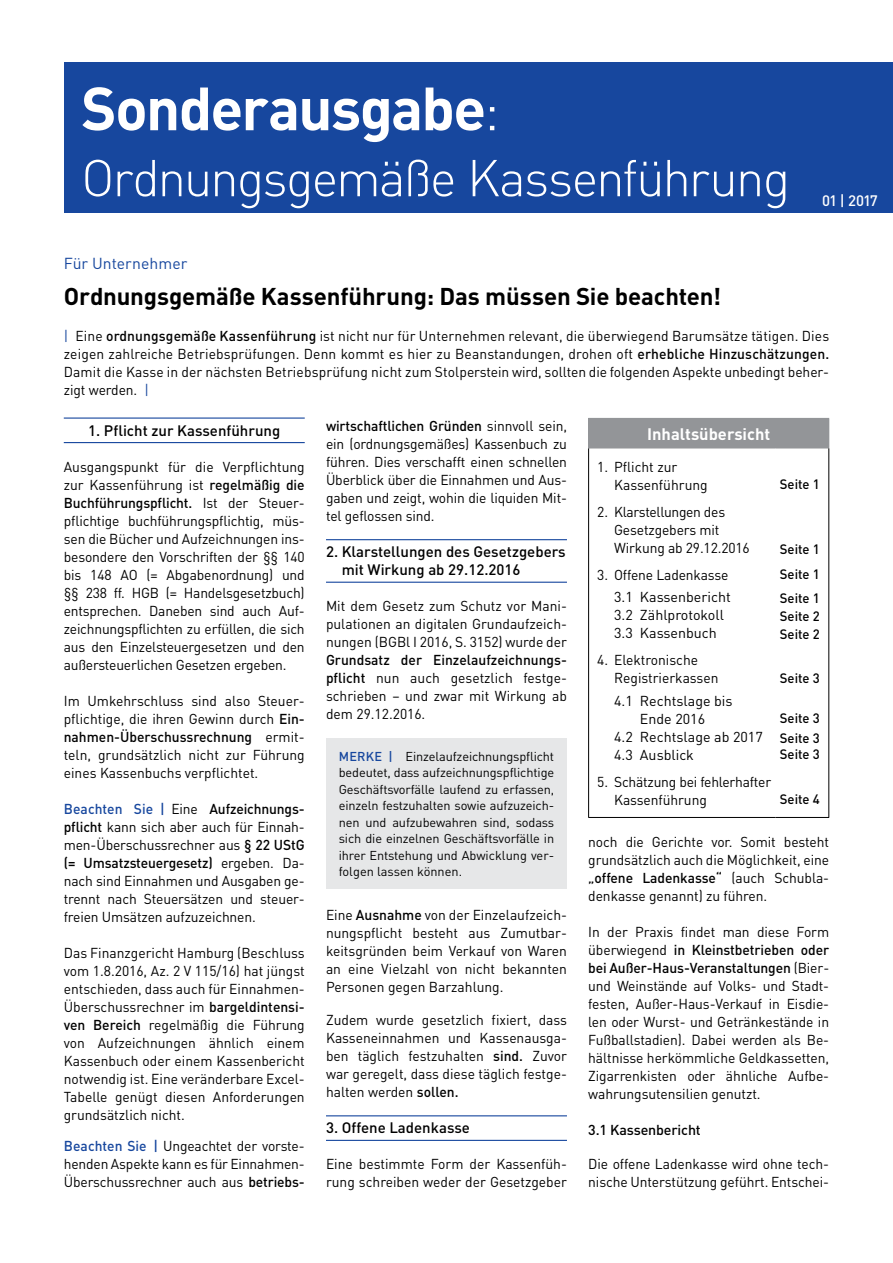
<style>
.page{position:relative;width:893px;height:1263px;background:#fff}
.page>*{position:absolute;margin:0;border:0;box-sizing:border-box;transform-origin:0 0}
.t1{font:700 60px "DIN Pro";letter-spacing:-.03em;color:#fff}
.t2{font:300 51px "DIN Pro";letter-spacing:-.035em;color:#fff}
.t3{font:700 24px "DIN Pro";letter-spacing:-.005em;color:#000}
.t4{font:700 16.5px "DIN Pro";color:#fff}
.t5{font:15.75px "DIN Pro";color:#17479e}
.t6{font:500 15px/18px "DIN Pro";color:#000}
.t7{font:500 15px "DIN Pro";color:#fff}
.t8{font:14.25px/18px "DIN Pro";letter-spacing:-.005em;color:#000;text-align:justify}
.t9{font:500 14.25px "DIN Pro";letter-spacing:-.01em;color:#000}
.t10{font:500 13.5px/18px "DIN Pro";color:#000}
.t11{font:12.75px/16.5px "DIN Pro";color:#000;text-align:justify}
.s1{font-weight:300}
.s2{color:#17479e}
.s3{font-weight:500}
.s4{font-weight:500;color:#17479e}
</style>
<div class="page">
<div style="left:64px;top:62px;width:829px;height:151px;background:#17479e"></div>
<hr style="left:64px;top:417px;width:241px;height:2px;background:#17479e">
<hr style="left:64px;top:442px;width:241px;height:1px;background:#17479e">
<hr style="left:326px;top:539px;width:241px;height:1px;background:#17479e">
<hr style="left:326px;top:582px;width:241px;height:1px;background:#17479e">
<hr style="left:326px;top:1115px;width:241px;height:1px;background:#17479e">
<hr style="left:326px;top:1140px;width:241px;height:1px;background:#17479e">
<div style="left:326px;top:738px;width:241px;height:151px;background:#e6e7e8"></div>
<div style="left:589px;top:418px;width:240px;height:30px;background:#939598"></div>
<hr style="left:588px;top:448px;width:188px;height:1px;background:#939598">
<hr style="left:776px;top:448px;width:53px;height:1px;background:#939598">
<hr style="left:588px;top:448px;width:1px;height:369px;background:#000">
<hr style="left:828px;top:448px;width:1px;height:369px;background:#000">
<hr style="left:588px;top:817px;width:188px;height:1px;background:#000">
<hr style="left:776px;top:817px;width:53px;height:1px;background:#000">
<hr style="left:588px;top:418px;width:188px;height:1px;background:#939598">
<svg style="left:588px;top:419px;width:1px;height:29px"></svg>
<h1 class="t1" style="left:81px;top:68px;width:420px">Sonderausgabe<span class="s1">:</span></h1>
<h2 class="t2" style="left:81px;top:143px;width:710px">Ordnungsgemäße Kassenführung</h2>
<p class="t7" style="left:822px;top:190px;width:57px">01 | 2017</p>
<p class="t5" style="left:64px;top:253px;width:125px">Für Unternehmer</p>
<h3 class="t3" style="left:64px;top:280px;width:659px">Ordnungsgemäße Kassenführung: Das müssen Sie beachten!</h3>
<p class="t8" style="left:64px;top:327px;width:767px"><span class="s2">|</span> Eine <span class="s3">ordnungsgemäße Kassenführung</span> ist nicht nur für Unternehmen relevant, die überwiegend Barumsätze tätigen. Dies zeigen zahlreiche Betriebsprüfungen. Denn kommt es hier zu Beanstandungen, drohen oft <span class="s3">erhebliche Hinzuschätzungen.<br></span>Damit die Kasse in der nächsten Betriebsprüfung nicht zum Stolperstein wird, sollten die folgenden Aspekte unbedingt beher&shy;zigt werden. <span class="s2">|</span></p>
<p class="t6" style="left:88px;top:421px;width:194px">1. Pflicht zur Kassenführung</p>
<p class="t8" style="left:64px;top:457px;width:242px">Ausgangspunkt für die Verpflichtung zur Kassenführung ist <span class="s3">regelmäßig die Buchführungspflicht.</span> Ist der Steuer&shy;pflichtige buchführungspflichtig, müs&shy;sen die Bücher und Aufzeichnungen ins&shy;besondere den Vorschriften der §§ 140 bis 148 AO (= Abgabenordnung) und §§ 238 ff. HGB (= Handelsgesetzbuch) entsprechen. Daneben sind auch Auf&shy;zeichnungspflichten zu erfüllen, die sich aus den Einzelsteuergesetzen und den außersteuerlichen Gesetzen ergeben.</p>
<p class="t8" style="left:64px;top:691px;width:242px">Im Umkehrschluss sind also Steuer&shy;pflichtige, die ihren Gewinn durch <span class="s3">Ein&shy;nahmen-Überschussrechnung</span> ermit&shy;teln, grundsätzlich nicht zur Führung eines Kassenbuchs verpflichtet.</p>
<p class="t8" style="left:64px;top:799px;width:242px"><span class="s4">Beachten Sie |</span> Eine <span class="s3">Aufzeichnungs&shy;pflicht</span> kann sich aber auch für Einnah&shy;men-Überschussrechner aus <span class="s3">§ 22 UStG (= Umsatzsteuergesetz)</span> ergeben. Da&shy;nach sind Einnahmen und Ausgaben ge&shy;trennt nach Steuersätzen und steuer&shy;freien Umsätzen aufzuzeichnen.</p>
<p class="t8" style="left:64px;top:943px;width:242px">Das Finanzgericht Hamburg (Beschluss vom 1.8.2016, Az. 2 V 115/16) hat jüngst entschieden, dass auch für Einnahmen-Überschussrechner im <span class="s3">bargeldintensi&shy;ven Bereich</span> regelmäßig die Führung von Aufzeichnungen ähnlich einem Kassenbuch oder einem Kassenbericht notwendig ist. Eine veränderbare Excel-Tabelle genügt diesen Anforderungen grundsätzlich nicht.</p>
<p class="t8" style="left:64px;top:1136px;width:242px"><span class="s4">Beachten Sie |</span> Ungeachtet der vorste&shy;henden Aspekte kann es für Einnahmen-Überschussrechner auch aus <span class="s3">betriebs-</span></p>
<p class="t8" style="left:326px;top:416px;width:242px"><span class="s3">wirtschaftlichen Gründen</span> sinnvoll sein, ein (ordnungsgemäßes) Kassenbuch zu führen. Dies verschafft einen schnellen Überblick über die Einnahmen und Aus&shy;gaben und zeigt, wohin die liquiden Mit&shy;tel geflossen sind.</p>
<p class="t6" style="left:342px;top:542px;width:225px;text-indent:-16px">2. Klarstellungen des Gesetzgebers mit Wirkung ab 29.12.2016</p>
<p class="t8" style="left:326px;top:597px;width:242px">Mit dem Gesetz zum Schutz vor Mani&shy;pulationen an digitalen Grundaufzeich&shy;nungen (BGBl I 2016, S. 3152) wurde der</p>
<p class="t8" style="left:326px;top:651px;width:242px"><span class="s3">Grundsatz der Einzelaufzeichnungs&shy;pflicht</span> nun auch gesetzlich festge&shy;schrieben – und zwar mit Wirkung ab dem 29.12.2016.</p>
<p class="t11" style="left:339px;top:747px;width:217px"><span class="s4">MERKE |</span> Einzelaufzeichnungspflicht bedeutet, dass aufzeichnungspflichtige Geschäftsvorfälle laufend zu erfassen, einzeln festzuhalten sowie aufzuzeich&shy;nen und aufzubewahren sind, sodass sich die einzelnen Geschäftsvorfälle in ihrer Entstehung und Abwicklung ver&shy;folgen lassen können.</p>
<p class="t8" style="left:326px;top:906px;width:242px">Eine <span class="s3">Ausnahme</span> von der Einzelaufzeich&shy;nungspflicht besteht aus Zumutbar&shy;keitsgründen beim Verkauf von Waren an eine Vielzahl von nicht bekannten Personen gegen Barzahlung.</p>
<p class="t8" style="left:326px;top:1011px;width:242px">Zudem wurde gesetzlich fixiert, dass Kasseneinnahmen und Kassenausga&shy;ben täglich festzuhalten <span class="s3">sind.</span> Zuvor war geregelt, dass diese täglich festge&shy;halten werden <span class="s3">sollen.</span></p>
<p class="t6" style="left:326px;top:1118px;width:145px">3. Offene Ladenkasse</p>
<p class="t8" style="left:326px;top:1155px;width:242px">Eine bestimmte Form der Kassenfüh&shy;rung schreiben weder der Gesetzgeber</p>
<p class="t4" style="left:647px;top:422px;width:125px">Inhaltsübersicht</p>
<p class="t8" style="left:614px;top:457px;width:95px;text-indent:-17px">1. Pflicht zur<br>Kassenführung</p>
<p class="t8" style="left:614px;top:502px;width:137px;text-align:left;text-indent:-17px">2. Klarstellungen des<br>Gesetzgebers mit<br>Wirkung ab 29.12.2016</p>
<p class="t8" style="left:597px;top:563px;width:135px;line-height:22.5px;text-align:right">3. Offene Ladenkasse<br>3.1 Kassenbericht</p>
<p class="t8" style="left:614px;top:605px;width:111px">3.2 Zählprotokoll<br>3.3 Kassenbuch</p>
<p class="t8" style="left:614px;top:650px;width:106px;text-indent:-17px">4. Elektronische<br>Registrierkassen</p>
<p class="t8" style="left:614px;top:691px;width:120px">4.1 Rechtslage bis</p>
<p class="t8" style="left:640px;top:709px;width:67px">Ende 2016</p>
<p class="t8" style="left:614px;top:727px;width:150px">4.2 Rechtslage ab 2017</p>
<p class="t8" style="left:614px;top:745px;width:81px">4.3 Ausblick</p>
<p class="t8" style="left:614px;top:772px;width:159px;text-indent:-17px">5. Schätzung bei fehlerhafter<br>Kassenführung</p>
<p class="t10" style="left:780px;top:475px;width:41px">Seite 1</p>
<p class="t10" style="left:780px;top:535px;width:41px;line-height:25.5px">Seite 1<br>Seite 1</p>
<p class="t10" style="left:780px;top:589px;width:41px;text-align:justify">Seite 1<br>Seite 2<br>Seite 2</p>
<p class="t10" style="left:780px;top:668px;width:41px">Seite 3</p>
<p class="t10" style="left:780px;top:708px;width:41px;line-height:19.5px">Seite 3<br>Seite 3</p>
<p class="t10" style="left:780px;top:745px;width:41px">Seite 3</p>
<p class="t10" style="left:780px;top:790px;width:41px">Seite 4</p>
<p class="t8" style="left:588px;top:832px;width:242px">noch die Gerichte vor. Somit besteht grundsätzlich auch die Möglichkeit, eine <span class="s3">„offene Ladenkasse“</span> (auch Schubla&shy;denkasse genannt) zu führen.</p>
<p class="t8" style="left:588px;top:922px;width:242px">In der Praxis findet man diese Form überwiegend <span class="s3">in Kleinstbetrieben oder bei Außer-Haus-Veranstaltungen</span> (Bier&shy;und Weinstände auf Volks- und Stadt&shy;festen, Außer-Haus-Verkauf in Eisdie&shy;len oder Wurst- und Getränkestände in Fußballstadien). Dabei werden als Be&shy;hältnisse herkömmliche Geldkassetten, Zigarrenkisten oder ähnliche Aufbe&shy;wahrungsutensilien genutzt.</p>
<p class="t9" style="left:588px;top:1120px;width:114px">3.1 Kassenbericht</p>
<p class="t8" style="left:588px;top:1155px;width:242px">Die offene Ladenkasse wird ohne tech&shy;nische Unterstützung geführt. Entschei-</p>
</div>
